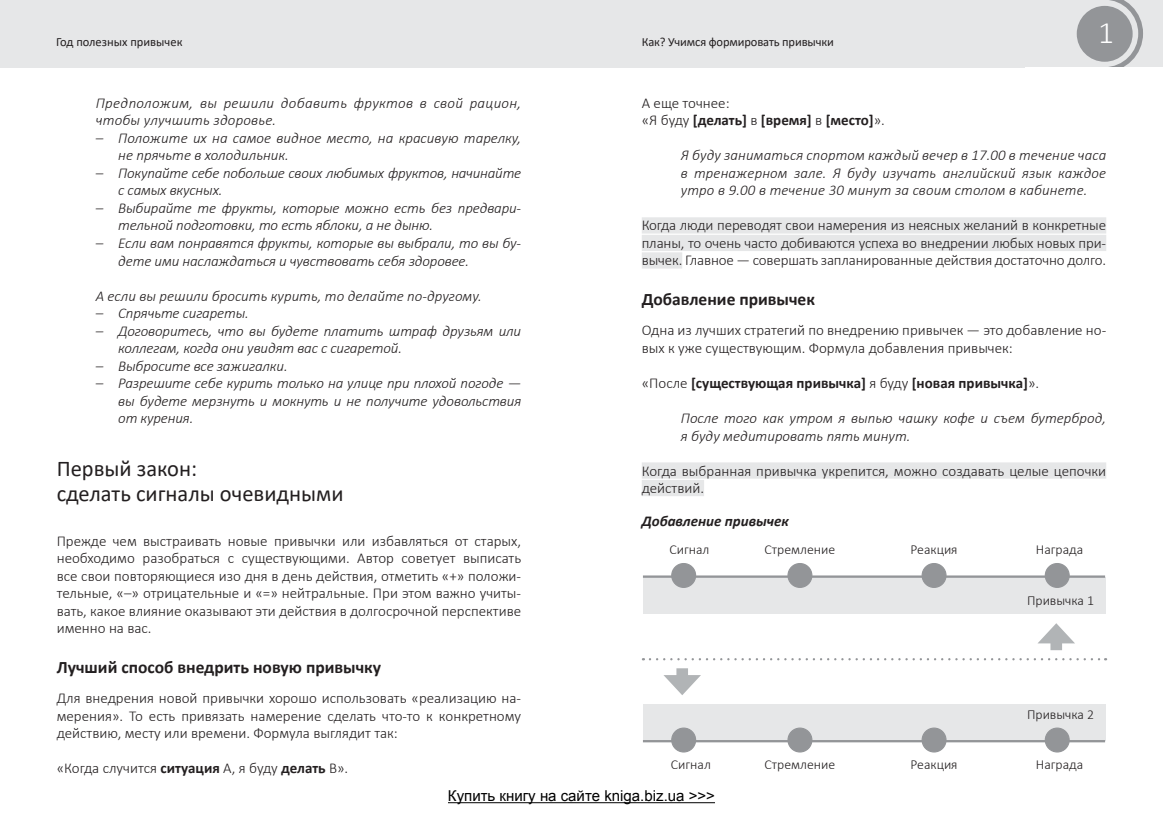
<style>
.page{position:relative;width:1163px;height:833px;background:#fff}
.page>*{position:absolute;margin:0;border:0;box-sizing:border-box;transform-origin:0 0}
.t1{font:300 31.25px "Calibri";color:#fff}
.t2{font:22.5px/25px "Calibri";color:#231f20}
.t3{font:700 17.5px "Calibri";color:#231f20}
.t4{font:300 15px/17.5px "Calibri";color:#231f20;text-align:justify}
.t5{font:italic 300 15px/17.5px "Calibri";letter-spacing:-.01em;color:#231f20}
.t6{font:700 15px/17.5px "Calibri";color:#231f20}
.t7{font:italic 300 15px/17.5px "Calibri";letter-spacing:.02em;color:#231f20}
.t8{font:15px "Arial";color:#000}
.t9{font:italic 700 15px "Calibri";color:#231f20}
.t10{font:300 13.75px "Calibri";color:#231f20}
.t11{font:12.5px "Calibri";letter-spacing:-.01em;color:#231f20}
.s1{font-weight:700}
.s2{font-weight:300}
</style>
<div class="page">
<div style="left:0;top:0;width:1162px;height:67px;background:#e6e7e8"></div>
<div style="left:1076px;top:6px;width:56px;height:56px;background:#939598;border-radius:50%"></div>
<svg style="left:1099px;top:0;width:44px;height:67px"></svg>
<div style="left:641px;top:217px;width:465px;height:16px;background:#e6e7e8"></div>
<div style="left:641px;top:235px;width:465px;height:16px;background:#e6e7e8"></div>
<div style="left:641px;top:252px;width:41px;height:16px;background:#e6e7e8"></div>
<div style="left:641px;top:462px;width:465px;height:16px;background:#e6e7e8"></div>
<div style="left:641px;top:480px;width:63px;height:16px;background:#e6e7e8"></div>
<div style="left:642px;top:577px;width:462px;height:37px;background:#e6e7e8"></div>
<div style="left:642px;top:704px;width:462px;height:36px;background:#e6e7e8"></div>
<hr style="left:642px;top:575px;width:462px;height:3px;background:#939598">
<hr style="left:642px;top:740px;width:462px;height:2px;background:#939598">
<svg style="left:649px;top:658px;width:456px;height:2px"></svg>
<div style="left:671px;top:563px;width:24px;height:24px;background:#939598;border-radius:50%"></div>
<div style="left:671px;top:563px;width:25px;height:25px;border:1px solid #939598;border-radius:50%"></div>
<div style="left:671px;top:728px;width:24px;height:24px;background:#939598;border-radius:50%"></div>
<div style="left:671px;top:727px;width:25px;height:25px;border:1px solid #939598;border-radius:50%"></div>
<div style="left:787px;top:563px;width:24px;height:24px;background:#939598;border-radius:50%"></div>
<div style="left:787px;top:563px;width:25px;height:25px;border:1px solid #939598;border-radius:50%"></div>
<div style="left:787px;top:728px;width:24px;height:24px;background:#939598;border-radius:50%"></div>
<div style="left:787px;top:727px;width:25px;height:25px;border:1px solid #939598;border-radius:50%"></div>
<div style="left:922px;top:563px;width:23px;height:24px;background:#939598;border-radius:50%"></div>
<div style="left:921px;top:563px;width:25px;height:25px;border:1px solid #939598;border-radius:50%"></div>
<div style="left:922px;top:728px;width:23px;height:24px;background:#939598;border-radius:50%"></div>
<div style="left:921px;top:727px;width:25px;height:25px;border:1px solid #939598;border-radius:50%"></div>
<div style="left:1045px;top:563px;width:23px;height:24px;background:#939598;border-radius:50%"></div>
<div style="left:1044px;top:563px;width:25px;height:25px;border:1px solid #939598;border-radius:50%"></div>
<div style="left:1045px;top:728px;width:23px;height:24px;background:#939598;border-radius:50%"></div>
<div style="left:1044px;top:727px;width:25px;height:25px;border:1px solid #939598;border-radius:50%"></div>
<div style="left:676px;top:668px;width:12px;height:15px;background:#b1b4b6"></div>
<svg style="left:663px;top:675px;width:38px;height:20px"></svg>
<div style="left:1050px;top:635px;width:11px;height:15px;background:#b1b4b6"></div>
<svg style="left:1038px;top:623px;width:36px;height:20px"></svg>
<hr style="left:448px;top:802px;width:267px;height:1px;background:#000">
<p class="t11" style="left:56px;top:33px;width:128px">Год полезных привычек</p>
<p class="t11" style="left:641px;top:33px;width:194px">Как? Учимся формировать привычки</p>
<h1 class="t1" style="left:1097px;top:13px;width:17px">1</h1>
<p class="t7" style="left:96px;top:94px;width:427px">Предположим, вы решили добавить фруктов в свой рацион, чтобы улучшить здоровье.</p>
<p class="t5" style="left:118px;top:129px;width:404px;text-indent:-22px">– Положите их на самое видное место, на красивую тарелку, не прячьте в холодильник.</p>
<p class="t5" style="left:118px;top:164px;width:404px;text-indent:-22px">– Покупайте себе побольше своих любимых фруктов, начинайте с самых вкусных.</p>
<p class="t5" style="left:118px;top:199px;width:404px;text-indent:-22px">– Выбирайте те фрукты, которые можно есть без предвари&shy;тельной подготовки, то есть яблоки, а не дыню.</p>
<p class="t5" style="left:118px;top:234px;width:404px;text-indent:-22px">– Если вам понравятся фрукты, которые вы выбрали, то вы бу&shy;дете ими наслаждаться и чувствовать себя здоровее.</p>
<p class="t5" style="left:96px;top:287px;width:387px">А если вы решили бросить курить, то делайте по-другому.</p>
<p class="t5" style="left:96px;top:304px;width:155px">– Спрячьте сигареты.</p>
<p class="t5" style="left:118px;top:322px;width:404px;text-indent:-22px">– Договоритесь, что вы будете платить штраф друзьям или коллегам, когда они увидят вас с сигаретой.</p>
<p class="t5" style="left:96px;top:357px;width:193px">– Выбросите все зажигалки.</p>
<p class="t5" style="left:118px;top:374px;width:404px;text-align:justify;text-indent:-22px">– Разрешите себе курить только на улице при плохой погоде — вы будете мерзнуть и мокнуть и не получите удовольствия от курения.</p>
<h2 class="t2" style="left:57px;top:455px;width:288px">Первый закон:<br>сделать сигналы очевидными</h2>
<p class="t4" style="left:57px;top:531px;width:466px">Прежде чем выстраивать новые привычки или избавляться от старых, необходимо разобраться с существующими. Автор советует выписать все свои повторяющиеся изо дня в день действия, отметить «+» положи&shy;тельные, «–» отрицательные и «=» нейтральные. При этом важно учиты&shy;вать, какое влияние оказывают эти действия в долгосрочной перспективе именно на вас.</p>
<p class="t3" style="left:57px;top:655px;width:326px">Лучший способ внедрить новую привычку</p>
<p class="t4" style="left:57px;top:689px;width:466px">Для внедрения новой привычки хорошо использовать «реализацию на&shy;мерения». То есть привязать намерение сделать что-то к конкретному действию, месту или времени. Формула выглядит так:</p>
<p class="t4" style="left:57px;top:759px;width:293px">«Когда случится <span class="s1">ситуация</span> А, я буду <span class="s1">делать</span> В».</p>
<p class="t8" style="left:448px;top:786px;width:268px">Купить книгу на сайте kniga.biz.ua &gt;&gt;&gt;</p>
<p class="t6" style="left:641px;top:94px;width:244px"><span class="s2">А еще точнее:<br>«Я буду</span> [делать] <span class="s2">в</span> [время] <span class="s2">в</span> [место]<span class="s2">».</span></p>
<p class="t5" style="left:680px;top:146px;width:427px;text-align:justify">Я буду заниматься спортом каждый вечер в 17.00 в течение часа в тренажерном зале. Я буду изучать английский язык каждое утро в 9.00 в течение 30 минут за своим столом в кабинете.</p>
<p class="t4" style="left:641px;top:216px;width:466px">Когда люди переводят свои намерения из неясных желаний в конкретные планы, то очень часто добиваются успеха во внедрении любых новых при&shy;вычек. Главное — совершать запланированные действия достаточно долго.</p>
<p class="t3" style="left:641px;top:287px;width:175px">Добавление привычек</p>
<p class="t4" style="left:641px;top:321px;width:466px">Одна из лучших стратегий по внедрению привычек — это добавление но&shy;вых к уже существующим. Формула добавления привычек:</p>
<p class="t6" style="left:641px;top:374px;width:399px"><span class="s2">«После</span> [существующая привычка] <span class="s2">я буду</span> [новая привычка]<span class="s2">».</span></p>
<p class="t5" style="left:680px;top:409px;width:427px">После того как утром я выпью чашку кофе и съем бутерброд, я буду медитировать пять минут.</p>
<p class="t4" style="left:641px;top:461px;width:466px">Когда выбранная привычка укрепится, можно создавать целые цепочки действий.</p>
<p class="t9" style="left:641px;top:510px;width:149px">Добавление привычек</p>
<p class="t10" style="left:669px;top:541px;width:41px">Сигнал</p>
<p class="t10" style="left:764px;top:541px;width:72px">Стремление</p>
<p class="t10" style="left:1035px;top:541px;width:49px">Награда</p>
<p class="t10" style="left:910px;top:541px;width:49px">Реакция</p>
<p class="t10" style="left:1026px;top:592px;width:69px">Привычка 1</p>
<p class="t10" style="left:1026px;top:706px;width:69px">Привычка 2</p>
<p class="t10" style="left:670px;top:755px;width:41px">Сигнал</p>
<p class="t10" style="left:764px;top:755px;width:72px">Стремление</p>
<p class="t10" style="left:1035px;top:755px;width:49px">Награда</p>
<p class="t10" style="left:910px;top:755px;width:49px">Реакция</p>
</div>
